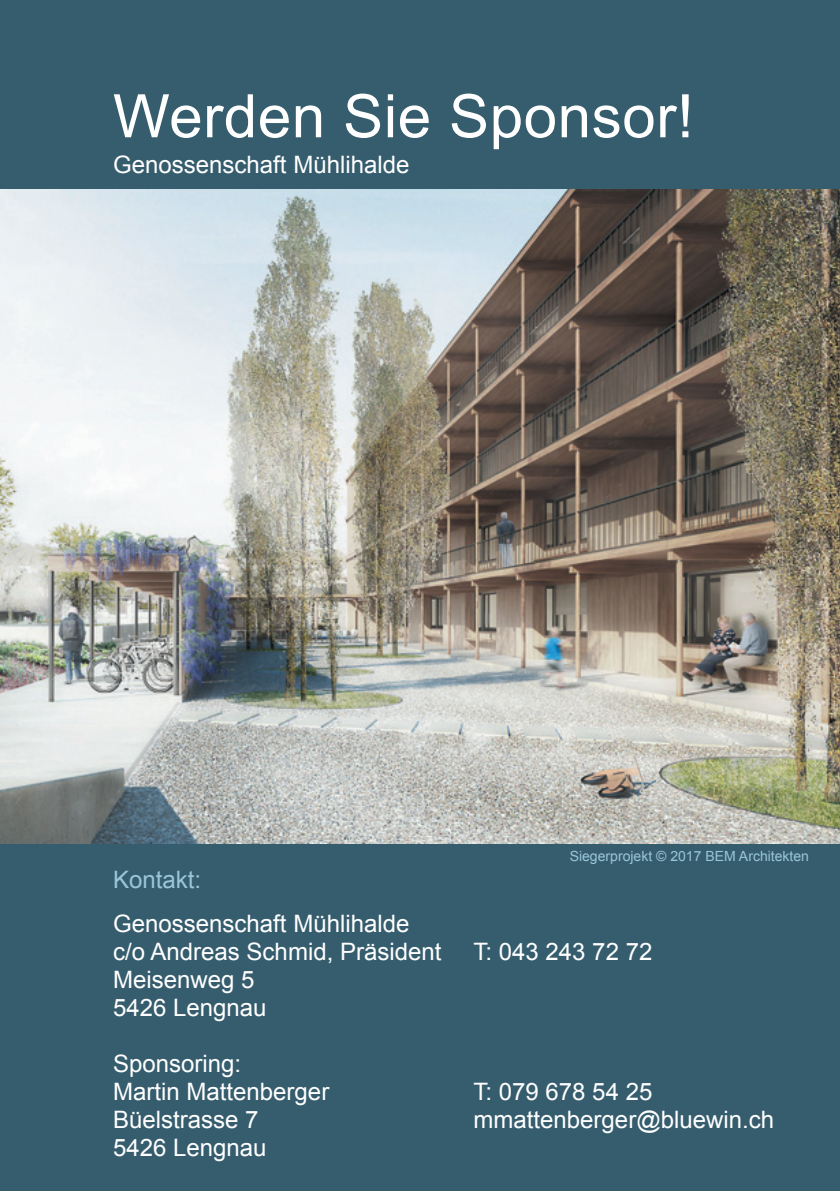
<style>
.page{position:relative;width:840px;height:1191px;background:#fff}
.page>*{position:absolute;margin:0;border:0;box-sizing:border-box;transform-origin:0 0}
.t1{font:60px "Arial";letter-spacing:.01em;color:#fff}
.t2{font:24px/28px "Arial";color:#fff}
.t3{font:24px "Arial";color:#9ac6da}
.t4{font:14px "Arial";color:#9ac6da}
</style>
<div class="page">
<div style="left:0;top:0;width:839px;height:1191px;background:#365d6e"></div>
<img style="left:0;top:189px;width:839px;height:654px">
<h1 class="t1" style="left:113px;top:77px;width:581px">Werden Sie Sponsor!</h1>
<p class="t2" style="left:113px;top:151px;width:298px">Genossenschaft Mühlihalde</p>
<p class="t3" style="left:113px;top:863px;width:90px">Kontakt:</p>
<p class="t2" style="left:113px;top:909px;width:330px">Genossenschaft Mühlihalde c/o Andreas Schmid, Präsident</p>
<p class="t2" style="left:113px;top:965px;width:155px">Meisenweg 5<br>5426 Lengnau</p>
<p class="t2" style="left:113px;top:1049px;width:218px">Sponsoring:<br>Martin Mattenberger</p>
<p class="t4" style="left:569px;top:846px;width:241px">Siegerprojekt © 2017 BEM Architekten</p>
<p class="t2" style="left:473px;top:937px;width:180px">T: 043 243 72 72</p>
<p class="t2" style="left:473px;top:1077px;width:180px">T: 079 678 54 25</p>
<p class="t2" style="left:113px;top:1105px;width:147px">Büelstrasse 7</p>
<p class="t2" style="left:473px;top:1105px;width:302px">mmattenberger@bluewin.ch</p>
<p class="t2" style="left:113px;top:1133px;width:155px">5426 Lengnau</p>
</div>
